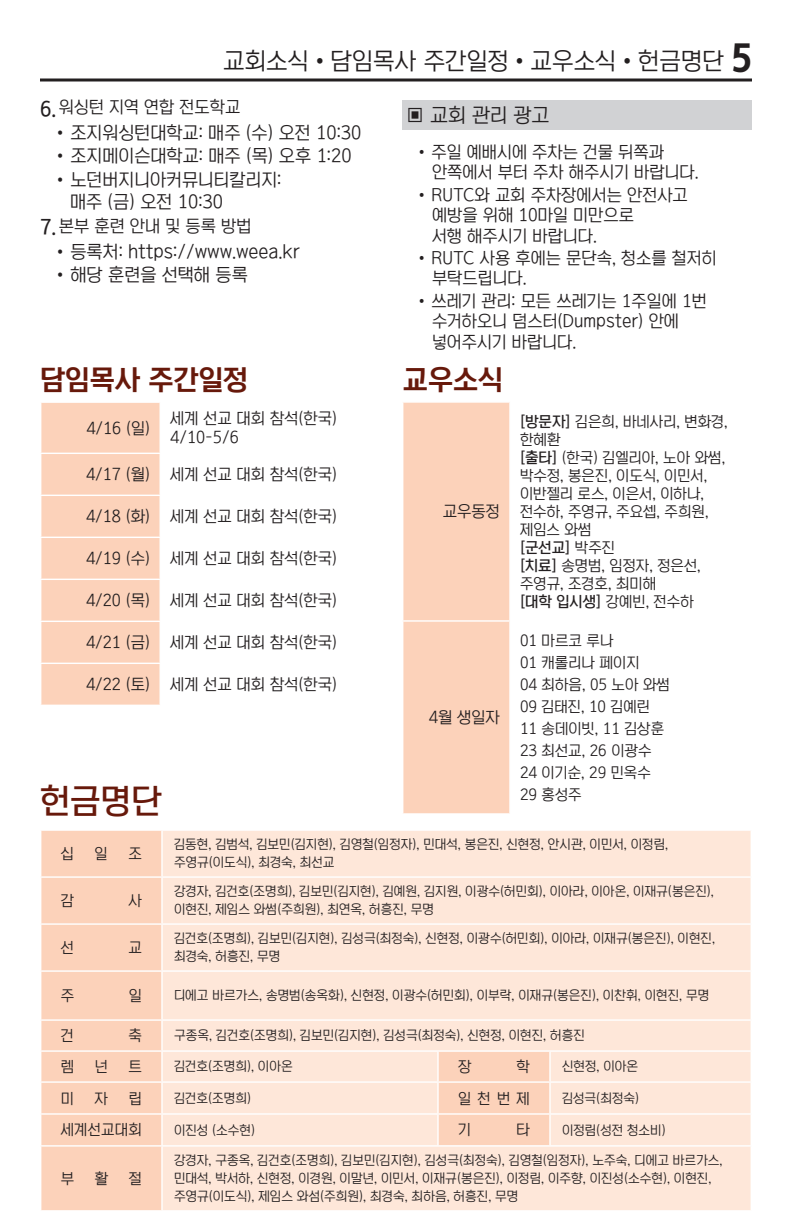
<style>
.page{position:relative;width:792px;height:1224px;background:#fff}
.page>*{position:absolute;margin:0;border:0;box-sizing:border-box;transform-origin:0 0}
.t1{font:34px "Korean TITGD2 R";color:#67190b}
.t2{font:28px "Korean TITGD3 R";color:#67190b}
.t3{font:24px "Korean TITGD1 R";color:#231f20}
.t4{font:20px "Korean TITGD1 R";color:#231f20}
.t5{font:18px/21.6px "Korean TITGD1 R";color:#231f20}
.t6{font:17px/20.4px "Korean TITGD1 R";color:#231f20}
.t7{font:16px/19.2px "Korean TITGD1 R";color:#231f20}
.t8{font:15px/18px "Korean TITGD1 R";color:#231f20}
.t9{font:15px "Korean TITGD2 R";color:#231f20}
.t10{font:13px/18px "Korean TITGD1 R";color:#231f20}
.s1{font-family:"Korean TITGD4 R";font-size:36px}
.s2{font-family:"Korean TITGD2 R";font-size:20px}
.s3{font-family:"Korean TITGD2 R"}
.s4{font-family:"Korean TITGD1 R"}
</style>
<div class="page">
<hr style="left:40px;top:79px;width:712px;height:3px;background:#231f20">
<div style="left:41px;top:403px;width:119px;height:302px;background:#fcd2ba"></div>
<hr style="left:40px;top:453px;width:120px;height:1px;background:#fff">
<hr style="left:40px;top:495px;width:120px;height:1px;background:#fff">
<hr style="left:40px;top:537px;width:120px;height:1px;background:#fff">
<hr style="left:40px;top:579px;width:120px;height:1px;background:#fff">
<hr style="left:40px;top:621px;width:120px;height:1px;background:#fff">
<hr style="left:40px;top:663px;width:120px;height:1px;background:#fff">
<div style="left:403px;top:403px;width:106px;height:410px;background:#fcd2ba"></div>
<hr style="left:402px;top:620px;width:108px;height:2px;background:#fff">
<svg style="left:41px;top:831px;width:120px;height:379px;background:#fcd3bc"></svg>
<div style="left:163px;top:831px;width:588px;height:379px;background:#fee7d9"></div>
<hr style="left:40px;top:876px;width:122px;height:2px;background:#fff">
<hr style="left:40px;top:923px;width:122px;height:2px;background:#fff">
<hr style="left:40px;top:970px;width:122px;height:2px;background:#fff">
<hr style="left:40px;top:1019px;width:122px;height:2px;background:#fff">
<hr style="left:40px;top:1050px;width:122px;height:2px;background:#fff">
<hr style="left:438px;top:1050px;width:112px;height:2px;background:#fff">
<hr style="left:162px;top:876px;width:276px;height:2px;background:#fff">
<hr style="left:438px;top:876px;width:112px;height:2px;background:#fff">
<hr style="left:550px;top:876px;width:202px;height:2px;background:#fff">
<hr style="left:162px;top:923px;width:276px;height:2px;background:#fff">
<hr style="left:438px;top:923px;width:112px;height:2px;background:#fff">
<hr style="left:550px;top:923px;width:202px;height:2px;background:#fff">
<hr style="left:162px;top:970px;width:276px;height:2px;background:#fff">
<hr style="left:438px;top:970px;width:112px;height:2px;background:#fff">
<hr style="left:550px;top:970px;width:202px;height:2px;background:#fff">
<hr style="left:162px;top:1019px;width:276px;height:2px;background:#fff">
<hr style="left:438px;top:1019px;width:112px;height:2px;background:#fff">
<hr style="left:550px;top:1019px;width:202px;height:2px;background:#fff">
<hr style="left:162px;top:1050px;width:276px;height:2px;background:#fff">
<hr style="left:437px;top:1052px;width:2px;height:29px;background:#fff">
<hr style="left:550px;top:1050px;width:202px;height:2px;background:#fff">
<hr style="left:549px;top:1052px;width:2px;height:29px;background:#fff">
<hr style="left:40px;top:1081px;width:122px;height:2px;background:#fff">
<hr style="left:162px;top:1081px;width:276px;height:2px;background:#fff">
<hr style="left:438px;top:1081px;width:112px;height:2px;background:#fff">
<hr style="left:437px;top:1083px;width:2px;height:30px;background:#fff">
<hr style="left:550px;top:1081px;width:202px;height:2px;background:#fff">
<hr style="left:549px;top:1083px;width:2px;height:30px;background:#fff">
<hr style="left:40px;top:1113px;width:122px;height:2px;background:#fff">
<hr style="left:162px;top:1113px;width:276px;height:2px;background:#fff">
<hr style="left:438px;top:1113px;width:112px;height:2px;background:#fff">
<hr style="left:437px;top:1115px;width:2px;height:30px;background:#fff">
<hr style="left:550px;top:1113px;width:202px;height:2px;background:#fff">
<hr style="left:549px;top:1115px;width:2px;height:30px;background:#fff">
<hr style="left:40px;top:1145px;width:122px;height:2px;background:#fff">
<hr style="left:162px;top:1145px;width:276px;height:2px;background:#fff">
<hr style="left:438px;top:1145px;width:112px;height:2px;background:#fff">
<hr style="left:550px;top:1145px;width:202px;height:2px;background:#fff">
<div style="left:402px;top:100px;width:350px;height:30px;background:#d1d2d4"></div>
<h3 class="t3" style="left:223px;top:48px;width:530px">교회소식•담임목사 주간일정•교우소식•헌금명단 <span class="s1">5</span></h3>
<h3 class="t6" style="left:40px;top:97px;width:202px"><span class="s2">6.</span>워싱턴 지역 연합 전도학교</h3>
<h3 class="t5" style="left:52px;top:122px;width:311px">•조지워싱턴대학교: 매주 (수) 오전 10:30</h3>
<h3 class="t5" style="left:52px;top:145px;width:301px">•조지메이슨대학교: 매주 (목) 오후 1:20</h3>
<h3 class="t5" style="left:70px;top:169px;width:213px;text-indent:-18px">•노던버지니아커뮤니티칼리지: 매주 (금) 오전 10:30</h3>
<h3 class="t6" style="left:40px;top:216px;width:213px"><span class="s2">7.</span>본부 훈련 안내 및 등록 방법</h3>
<h3 class="t5" style="left:52px;top:241px;width:250px">•등록처: https://www.weea.kr</h3>
<h3 class="t5" style="left:52px;top:264px;width:197px">•해당 훈련을 선택해 등록</h3>
<h3 class="t4" style="left:406px;top:104px;width:145px">▣ 교회 관리 광고</h3>
<h3 class="t6" style="left:432px;top:142px;width:268px;text-indent:-18px">•주일 예배시에 주차는 건물 뒤쪽과 안쪽에서 부터 주차 해주시기 바랍니다.</h3>
<h3 class="t6" style="left:432px;top:185px;width:257px;text-indent:-18px">•RUTC와 교회 주차장에서는 안전사고 예방을 위해 10마일 미만으로<br>서행 해주시기 바랍니다.</h3>
<h3 class="t6" style="left:432px;top:248px;width:286px;text-indent:-18px">•RUTC 사용 후에는 문단속, 청소를 철저히 부탁드립니다.</h3>
<h3 class="t6" style="left:432px;top:291px;width:276px;text-indent:-18px">•쓰레기 관리: 모든 쓰레기는 1주일에 1번 수거하오니 덤스터(Dumpster) 안에 넣어주시기 바랍니다.</h3>
<h2 class="t2" style="left:40px;top:364px;width:210px">담임목사 주간일정</h2>
<p class="t7" style="left:86px;top:418px;width:65px">4/16 (일)</p>
<p class="t7" style="left:170px;top:409px;width:169px">세계 선교 대회 참석(한국)<br>4/10-5/6</p>
<p class="t7" style="left:86px;top:465px;width:66px">4/17 (월)</p>
<p class="t7" style="left:170px;top:465px;width:169px">세계 선교 대회 참석(한국)</p>
<p class="t7" style="left:86px;top:507px;width:66px">4/18 (화)</p>
<p class="t7" style="left:170px;top:507px;width:169px">세계 선교 대회 참석(한국)</p>
<p class="t7" style="left:86px;top:549px;width:66px">4/19 (수)</p>
<p class="t7" style="left:170px;top:549px;width:169px">세계 선교 대회 참석(한국)</p>
<p class="t7" style="left:86px;top:591px;width:66px">4/20 (목)</p>
<p class="t7" style="left:170px;top:591px;width:169px">세계 선교 대회 참석(한국)</p>
<p class="t7" style="left:86px;top:633px;width:66px">4/21 (금)</p>
<p class="t7" style="left:170px;top:633px;width:169px">세계 선교 대회 참석(한국)</p>
<p class="t7" style="left:86px;top:675px;width:66px">4/22 (토)</p>
<p class="t7" style="left:170px;top:675px;width:169px">세계 선교 대회 참석(한국)</p>
<h2 class="t2" style="left:403px;top:364px;width:102px">교우소식</h2>
<p class="t7" style="left:443px;top:502px;width:59px">교우동정</p>
<p class="t7" style="left:429px;top:708px;width:73px">4월 생일자</p>
<p class="t8" style="left:520px;top:413px;width:209px"><span class="s3">[방문자]</span> 김은희, 바네사리, 변화경, 한혜환<br><span class="s3">[출타]</span> (한국) 김엘리아, 노아 와썸, 박수정, 봉은진, 이도식, 이민서, 이반젤리 로스, 이은서, 이하나, 전수하, 주영규, 주요셉, 주희원, 제임스 와썸</p>
<p class="t9" style="left:520px;top:539px;width:97px">[군선교] <span class="s4">박주진</span></p>
<p class="t8" style="left:520px;top:557px;width:182px"><span class="s3">[치료]</span> 송명범, 임정자, 정은선, 주영규, 조경호, 최미해</p>
<p class="t9" style="left:520px;top:593px;width:175px">[대학 입시생] <span class="s4">강예빈, 전수하</span></p>
<p class="t8" style="left:520px;top:630px;width:152px;line-height:22px">01 마르코 루나<br>01 캐롤리나 페이지<br>04 최하음, 05 노아 와썸<br>09 김태진, 10 김예린<br>11 송데이빗, 11 김상훈<br>23 최선교, 26 이광수<br>24 이기순, 29 민옥수</p>
<h1 class="t1" style="left:40px;top:783px;width:123px">헌금명단</h1>
<p class="t8" style="left:520px;top:786px;width:63px">29 홍성주</p>
<p class="t8" style="left:61px;top:845px;width:15px">십</p>
<p class="t8" style="left:95px;top:845px;width:15px">일</p>
<p class="t8" style="left:129px;top:845px;width:15px">조</p>
<p class="t10" style="left:174px;top:836px;width:496px">김동현, 김범석, 김보민(김지현), 김영철(임정자), 민대석, 봉은진, 신현정, 안시관, 이민서, 이정림, 주영규(이도식), 최경숙, 최선교</p>
<p class="t8" style="left:61px;top:892px;width:15px">감</p>
<p class="t8" style="left:128px;top:892px;width:15px">사</p>
<p class="t10" style="left:174px;top:883px;width:541px">강경자, 김건호(조명희), 김보민(김지현), 김예원, 김지원, 이광수(허민회), 이아라, 이아온, 이재규(봉은진), 이현진, 제임스 와썸(주희원), 최연옥, 허흥진, 무명</p>
<p class="t8" style="left:61px;top:939px;width:15px">선</p>
<p class="t8" style="left:128px;top:939px;width:15px">교</p>
<p class="t10" style="left:174px;top:930px;width:543px">김건호(조명희), 김보민(김지현), 김성극(최정숙), 신현정, 이광수(허민회), 이아라, 이재규(봉은진), 이현진, 최경숙, 허흥진, 무명</p>
<p class="t8" style="left:61px;top:987px;width:15px">주</p>
<p class="t8" style="left:129px;top:987px;width:15px">일</p>
<p class="t10" style="left:174px;top:987px;width:537px">디에고 바르가스, 송명범(송옥화), 신현정, 이광수(허민회), 이부락, 이재규(봉은진), 이찬휘, 이현진, 무명</p>
<p class="t8" style="left:61px;top:1027px;width:14px">건</p>
<p class="t8" style="left:128px;top:1027px;width:15px">축</p>
<p class="t10" style="left:174px;top:1027px;width:412px">구종옥, 김건호(조명희), 김보민(김지현), 김성극(최정숙), 신현정, 이현진, 허흥진</p>
<p class="t8" style="left:61px;top:1058px;width:15px">렘</p>
<p class="t8" style="left:95px;top:1058px;width:15px">넌</p>
<p class="t8" style="left:129px;top:1058px;width:15px">트</p>
<p class="t10" style="left:174px;top:1058px;width:120px">김건호(조명희), 이아온</p>
<p class="t8" style="left:458px;top:1058px;width:15px">장</p>
<p class="t8" style="left:516px;top:1058px;width:15px">학</p>
<p class="t10" style="left:562px;top:1058px;width:78px">신현정, 이아온</p>
<p class="t8" style="left:61px;top:1089px;width:15px">미</p>
<p class="t8" style="left:95px;top:1089px;width:15px">자</p>
<p class="t8" style="left:129px;top:1089px;width:15px">립</p>
<p class="t10" style="left:174px;top:1089px;width:79px">김건호(조명희)</p>
<p class="t8" style="left:458px;top:1089px;width:74px">일천번제</p>
<p class="t10" style="left:562px;top:1089px;width:79px">김성극(최정숙)</p>
<p class="t8" style="left:61px;top:1121px;width:83px">세계선교대회</p>
<p class="t10" style="left:174px;top:1121px;width:83px">이진성 (소수현)</p>
<p class="t8" style="left:458px;top:1121px;width:14px">기</p>
<p class="t8" style="left:516px;top:1121px;width:15px">타</p>
<p class="t10" style="left:562px;top:1121px;width:105px">이정림(성전 청소비)</p>
<p class="t8" style="left:61px;top:1170px;width:15px">부</p>
<p class="t8" style="left:95px;top:1170px;width:15px">활</p>
<p class="t8" style="left:129px;top:1170px;width:15px">절</p>
<p class="t10" style="left:174px;top:1152px;width:550px">강경자, 구종옥, 김건호(조명희), 김보민(김지현), 김성극(최정숙), 김영철(임정자), 노주숙, 디에고 바르가스, 민대석, 박서하, 신현정, 이경원, 이말년, 이민서, 이재규(봉은진), 이정림, 이주향, 이진성(소수현), 이현진, 주영규(이도식), 제임스 와섬(주희원), 최경숙, 최하음, 허흥진, 무명</p>
</div>
